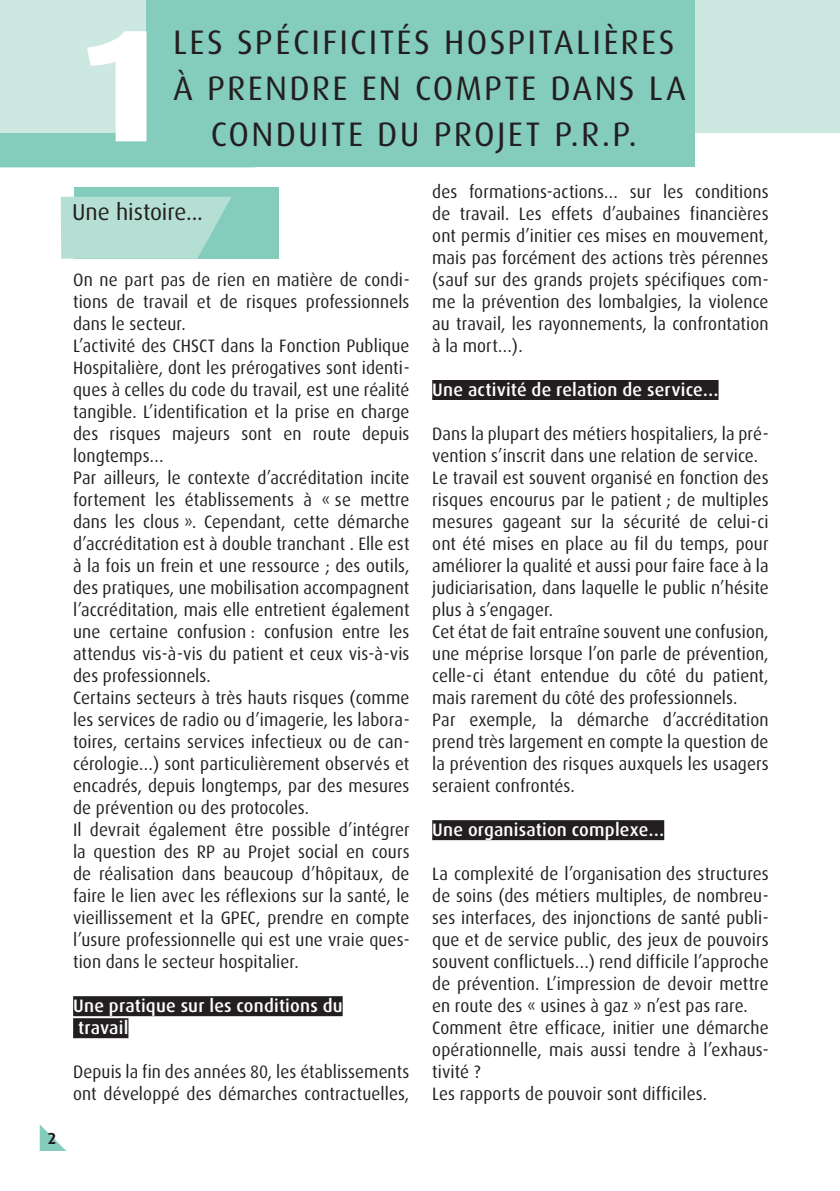
<style>
.page{position:relative;width:840px;height:1191px;background:#fff}
.page>*{position:absolute;margin:0;border:0;box-sizing:border-box;transform-origin:0 0}
.t1{font:800 160px "Dax";color:#fff}
.t2{font:34px/46px "Dax";letter-spacing:.065em;color:#231f20}
.t3{font:23px "Dax";color:#231f20}
.t4{font:18px/22px "Dax";letter-spacing:.005em;color:#231f20;scale:.95 1}
.t5{font:500 18px/22px "Dax";letter-spacing:.01em;color:#fff}
.t6{font:700 16px "Dax";color:#231f20}
</style>
<div class="page">
<svg style="left:40px;top:1125px;width:26px;height:26px"></svg>
<div style="left:73px;top:996px;width:269px;height:20px;background:#231f20"></div>
<div style="left:73px;top:1018px;width:55px;height:20px;background:#231f20"></div>
<div style="left:432px;top:380px;width:286px;height:20px;background:#231f20"></div>
<div style="left:432px;top:820px;width:232px;height:20px;background:#231f20"></div>
<div style="left:0;top:133px;width:146px;height:34px;background:#84cdbc"></div>
<div style="left:0;top:0;width:839px;height:133px;background:#cde8e0"></div>
<div style="left:146px;top:0;width:548px;height:167px;background:#84cdbc"></div>
<div style="left:74px;top:187px;width:204px;height:72px;background:#84cdbc"></div>
<svg style="left:61px;top:197px;width:170px;height:62px;background:#b1ddd1"></svg>
<p class="t6" style="left:47px;top:1129px;width:11px">2</p>
<h1 class="t1" style="left:76px;top:-5px;width:95px">1</h1>
<h2 class="t2" style="left:173px;top:20px;width:514px">LES SPÉCIFICITÉS HOSPITALIÈRES<br>À PRENDRE EN COMPTE DANS LA</h2>
<h2 class="t2" style="left:210px;top:112px;width:427px">CONDUITE DU PROJET P.R.P.</h2>
<p class="t3" style="left:72px;top:199px;width:132px">Une histoire...</p>
<p class="t4" style="left:73px;top:269px;width:355px">On ne part pas de rien en matière de condi&shy;tions de travail et de risques professionnels dans le secteur.<br>L’activité des CHSCT dans la Fonction Publique Hospitalière, dont les prérogatives sont identi&shy;ques à celles du code du travail, est une réalité tangible. L’identification et la prise en charge des risques majeurs sont en route depuis longtemps…<br>Par ailleurs, le contexte d’accréditation incite fortement les établissements à « se mettre dans les clous ». Cependant, cette démarche d’accréditation est à double tranchant . Elle est à la fois un frein et une ressource ; des outils, des pratiques, une mobilisation accompagnent l’accréditation, mais elle entretient également une certaine confusion : confusion entre les attendus vis-à-vis du patient et ceux vis-à-vis des professionnels.<br>Certains secteurs à très hauts risques (comme les services de radio ou d’imagerie, les labora&shy;toires, certains services infectieux ou de can&shy;cérologie…) sont particulièrement observés et encadrés, depuis longtemps, par des mesures de prévention ou des protocoles.<br>Il devrait également être possible d’intégrer la question des RP au Projet social en cours de réalisation dans beaucoup d’hôpitaux, de faire le lien avec les réflexions sur la santé, le vieillissement et la GPEC, prendre en compte l’usure professionnelle qui est une vraie ques&shy;tion dans le secteur hospitalier.</p>
<p class="t5" style="left:73px;top:995px;width:271px">Une pratique sur les conditions du travail</p>
<p class="t4" style="left:73px;top:1061px;width:355px">Depuis la fin des années 80, les établissements ont développé des démarches contractuelles,</p>
<p class="t4" style="left:432px;top:181px;width:355px;text-align:justify">des formations-actions… sur les conditions de travail. Les effets d’aubaines financières ont permis d’initier ces mises en mouvement, mais pas forcément des actions très pérennes (sauf sur des grands projets spécifiques com&shy;me la prévention des lombalgies, la violence au travail, les rayonnements, la confrontation à la mort…).</p>
<p class="t5" style="left:432px;top:379px;width:288px">Une activité de relation de service…</p>
<p class="t4" style="left:432px;top:423px;width:355px">Dans la plupart des métiers hospitaliers, la pré&shy;vention s’inscrit dans une relation de service.<br>Le travail est souvent organisé en fonction des risques encourus par le patient ; de multiples mesures gageant sur la sécurité de celui-ci ont été mises en place au fil du temps, pour améliorer la qualité et aussi pour faire face à la judiciarisation, dans laquelle le public n’hésite plus à s’engager.<br>Cet état de fait entraîne souvent une confusion, une méprise lorsque l’on parle de prévention, celle-ci étant entendue du côté du patient, mais rarement du côté des professionnels.<br>Par exemple, la démarche d’accréditation prend très largement en compte la question de la prévention des risques auxquels les usagers seraient confrontés.</p>
<p class="t5" style="left:432px;top:819px;width:233px">Une organisation complexe…</p>
<p class="t4" style="left:432px;top:863px;width:355px">La complexité de l’organisation des structures de soins (des métiers multiples, de nombreu&shy;ses interfaces, des injonctions de santé publi&shy;que et de service public, des jeux de pouvoirs souvent conflictuels…) rend difficile l’approche de prévention. L’impression de devoir mettre en route des « usines à gaz » n’est pas rare.<br>Comment être efficace, initier une démarche opérationnelle, mais aussi tendre à l’exhaus&shy;tivité ?<br>Les rapports de pouvoir sont difficiles.</p>
</div>
